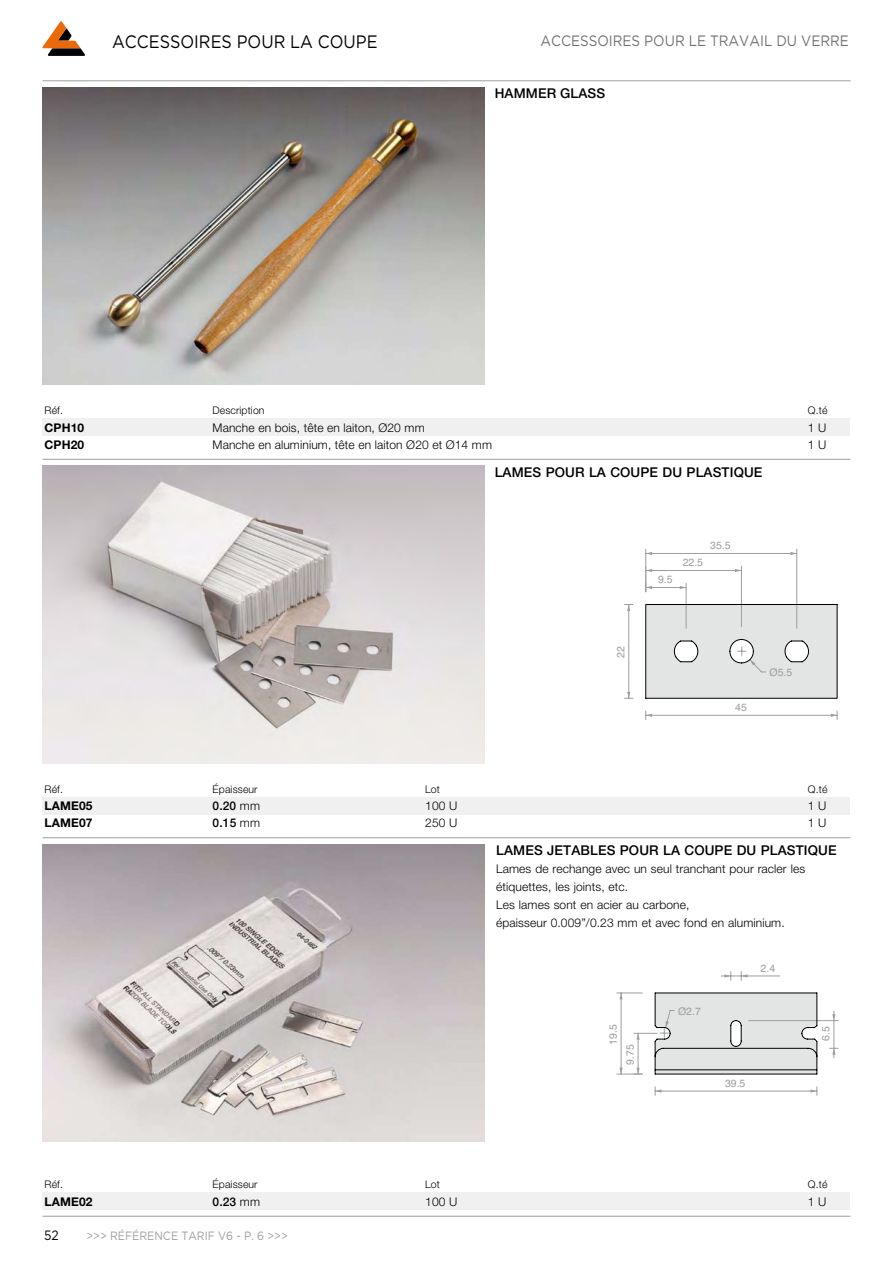
<style>
.page{position:relative;width:893px;height:1263px;background:#fff}
.page>*{position:absolute;margin:0;border:0;box-sizing:border-box;transform-origin:0 0}
.t1{font:18px "Gotham";color:#000;scale:.9 1}
.t2{font:15px "Gotham";color:#707172;scale:.9 1}
.t3{font:500 13.5px "Helvetica Neue LT Pro";letter-spacing:.01em;color:#000}
.t4{font:13.5px "Gotham";color:#000;scale:.9 1}
.t5{font:300 12px/18px "Helvetica Neue LT Pro";letter-spacing:.01em;color:#000}
.t6{font:700 12px "Helvetica Neue LT Pro";letter-spacing:.01em;color:#000}
.t7{font:12px "Gotham";color:#9c9e9f;scale:.9 1}
.t8{font:500 12px "Helvetica Neue LT Pro";color:#000}
.t9{font:300 10.5px "Helvetica Neue LT Pro";letter-spacing:.01em;color:#000}
.t10{font:10.5px "Helvetica";color:#9c9e9f}
.s1{font-weight:300}
</style>
<div class="page">
<hr style="left:43px;top:459px;width:807px;height:1px;background:#9c9e9f">
<hr style="left:43px;top:837px;width:807px;height:1px;background:#9c9e9f">
<hr style="left:43px;top:80px;width:807px;height:1px;background:#9c9e9f">
<hr style="left:43px;top:1216px;width:807px;height:1px;background:#9c9e9f">
<svg style="left:43px;top:21px;width:42px;height:35px"></svg>
<img style="left:43px;top:87px;width:442px;height:298px">
<div style="left:43px;top:419px;width:807px;height:17px;background:#f0f0f1"></div>
<hr style="left:628px;top:604px;width:1px;height:94px;background:#9c9e9f">
<svg style="left:624px;top:692px;width:9px;height:7px"></svg>
<svg style="left:624px;top:604px;width:9px;height:7px"></svg>
<hr style="left:646px;top:715px;width:191px;height:1px;background:#9c9e9f">
<svg style="left:831px;top:711px;width:7px;height:8px"></svg>
<svg style="left:645px;top:711px;width:7px;height:8px"></svg>
<svg style="left:645px;top:549px;width:192px;height:150px"></svg>
<div style="left:43px;top:797px;width:807px;height:17px;background:#f0f0f1"></div>
<img style="left:43px;top:466px;width:442px;height:297px">
<hr style="left:655px;top:1091px;width:162px;height:1px;background:#9c9e9f">
<svg style="left:810px;top:1087px;width:8px;height:8px"></svg>
<svg style="left:655px;top:1087px;width:6px;height:8px"></svg>
<hr style="left:834px;top:1011px;width:1px;height:47px;background:#9c9e9f">
<hr style="left:749px;top:1020px;width:89px;height:1px;background:#9c9e9f">
<svg style="left:830px;top:1048px;width:8px;height:7px"></svg>
<svg style="left:617px;top:971px;width:200px;height:104px"></svg>
<div style="left:43px;top:1193px;width:807px;height:17px;background:#f0f0f1"></div>
<img style="left:43px;top:844px;width:442px;height:298px">
<h1 class="t1" style="left:112px;top:30px;width:297px">ACCESSOIRES POUR LA COUPE</h1>
<p class="t2" style="left:540px;top:31px;width:344px">ACCESSOIRES POUR LE TRAVAIL DU VERRE</p>
<p class="t3" style="left:495px;top:85px;width:112px">HAMMER GLASS</p>
<p class="t9" style="left:45px;top:404px;width:20px">Réf.</p>
<p class="t9" style="left:213px;top:404px;width:53px">Description</p>
<p class="t9" style="left:808px;top:404px;width:21px">Q.té</p>
<p class="t6" style="left:45px;top:420px;width:41px">CPH10</p>
<p class="t5" style="left:213px;top:418px;width:214px">Manche en bois, tête en laiton, Ø20 mm</p>
<p class="t5" style="left:808px;top:418px;width:20px">1 U</p>
<p class="t6" style="left:45px;top:437px;width:41px">CPH20</p>
<p class="t5" style="left:213px;top:435px;width:281px">Manche en aluminium, tête en laiton Ø20 et Ø14 mm</p>
<p class="t5" style="left:808px;top:435px;width:20px">1 U</p>
<p class="t3" style="left:495px;top:464px;width:269px">LAMES POUR LA COUPE DU PLASTIQUE</p>
<p class="t10" style="left:710px;top:537px;width:22px">35.5</p>
<p class="t10" style="left:613px;top:657px;width:13px;rotate:-90deg">22</p>
<p class="t10" style="left:658px;top:571px;width:16px">9.5</p>
<p class="t10" style="left:683px;top:554px;width:22px">22.5</p>
<p class="t10" style="left:735px;top:699px;width:13px">45</p>
<p class="t10" style="left:769px;top:664px;width:24px">Ø5.5</p>
<p class="t9" style="left:45px;top:782px;width:20px">Réf.</p>
<p class="t9" style="left:213px;top:782px;width:46px">Épaisseur</p>
<p class="t9" style="left:425px;top:782px;width:16px">Lot</p>
<p class="t9" style="left:808px;top:782px;width:21px">Q.té</p>
<p class="t6" style="left:45px;top:798px;width:49px">LAME05</p>
<p class="t8" style="left:213px;top:799px;width:49px">0.20 <span class="s1">mm</span></p>
<p class="t5" style="left:425px;top:797px;width:34px">100 U</p>
<p class="t5" style="left:808px;top:797px;width:20px">1 U</p>
<p class="t6" style="left:45px;top:815px;width:49px">LAME07</p>
<p class="t8" style="left:213px;top:816px;width:49px">0.15 <span class="s1">mm</span></p>
<p class="t5" style="left:425px;top:814px;width:34px">250 U</p>
<p class="t5" style="left:808px;top:814px;width:20px">1 U</p>
<p class="t3" style="left:496px;top:842px;width:342px">LAMES JETABLES POUR LA COUPE DU PLASTIQUE</p>
<p class="t5" style="left:496px;top:860px;width:310px">Lames de rechange avec un seul tranchant pour racler les étiquettes, les joints, etc.<br>Les lames sont en acier au carbone,<br>épaisseur 0.009”/0.23 mm et avec fond en aluminium.</p>
<p class="t10" style="left:678px;top:1003px;width:24px">Ø2.7</p>
<p class="t10" style="left:761px;top:960px;width:16px">2.4</p>
<p class="t10" style="left:605px;top:1045px;width:22px;rotate:-90deg">19.5</p>
<p class="t10" style="left:818px;top:1041px;width:16px;rotate:-90deg">6.5</p>
<p class="t10" style="left:622px;top:1065px;width:22px;rotate:-90deg">9.75</p>
<p class="t10" style="left:725px;top:1075px;width:22px">39.5</p>
<p class="t9" style="left:45px;top:1178px;width:20px">Réf.</p>
<p class="t9" style="left:213px;top:1178px;width:46px">Épaisseur</p>
<p class="t9" style="left:425px;top:1178px;width:16px">Lot</p>
<p class="t9" style="left:808px;top:1178px;width:21px">Q.té</p>
<p class="t6" style="left:45px;top:1194px;width:49px">LAME02</p>
<p class="t8" style="left:213px;top:1194px;width:49px">0.23 <span class="s1">mm</span></p>
<p class="t5" style="left:425px;top:1192px;width:34px">100 U</p>
<p class="t5" style="left:808px;top:1192px;width:20px">1 U</p>
<p class="t4" style="left:44px;top:1227px;width:18px">52</p>
<p class="t7" style="left:87px;top:1228px;width:225px">&gt;&gt;&gt; RÉFÉRENCE TARIF V6 - P. 6 &gt;&gt;&gt;</p>
</div>
